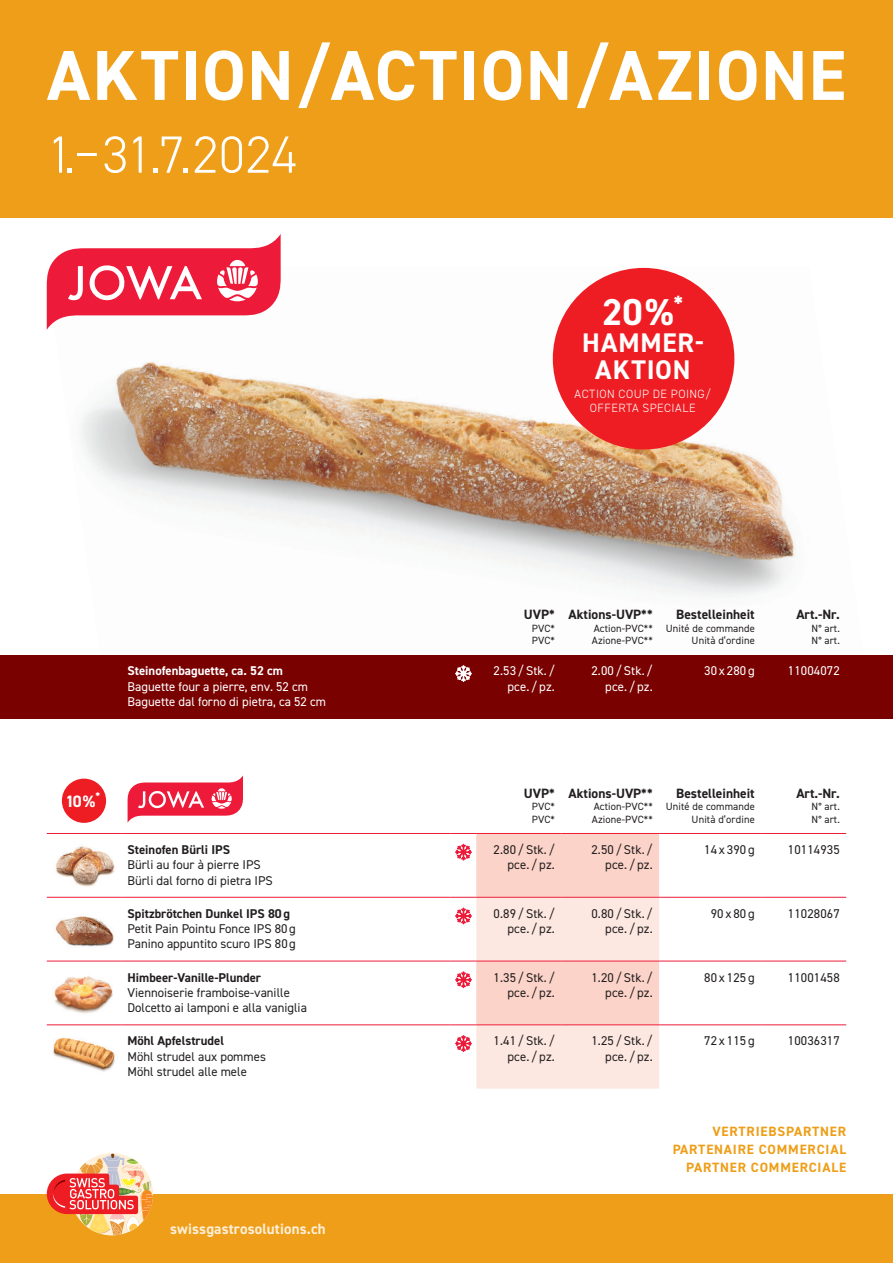
<style>
.page{position:relative;width:893px;height:1263px;background:#fff}
.page>*{position:absolute;margin:0;border:0;box-sizing:border-box;transform-origin:0 0}
.t1{font:700 70.8px "DIN2014";letter-spacing:.015em;color:#fff}
.t2{font:300 52.5px "DIN2014";letter-spacing:.005em;color:#fff}
.t3{font:700 37.5px "DIN2014";color:#fff}
.t4{font:700 27px/27.3px "DIN2014";letter-spacing:.035em;color:#fff;text-align:center}
.t5{font:700 16.5px "DIN2014";color:#fff}
.t6{font:700 15px "DIN2014";letter-spacing:.01em;color:#feefd8}
.t7{font:700 13.5px "DIN2014";color:#231f20}
.t8{font:700 13.5px/18px "DIN2014";letter-spacing:.06em;color:#ee9e18;text-align:right}
.t9{font:12.75px/15.3px "DIN2014";color:#231f20;text-align:right}
.t10{font:12.75px/15.3px "DIN2014";color:#fff;text-align:right}
.t11{font:700 12.75px "DIN2014";color:#231f20}
.t12{font:700 12.75px "DIN2014";color:#fff}
.t13{font:12.75px "DIN2014";letter-spacing:.08em;color:#231f20}
.t14{font:12.75px "DIN2014";letter-spacing:.08em;color:#fff}
.t15{font:300 12px/13.2px "DIN2014";letter-spacing:.04em;color:#fff;text-align:center}
.t16{font:10.5px/12.6px "DIN2014";letter-spacing:.01em;color:#231f20}
</style>
<div class="page">
<div style="left:0;top:1194px;width:893px;height:69px;background:#ee9e18"></div>
<div style="left:0;top:0;width:893px;height:218px;background:#ee9e18"></div>
<svg style="left:47px;top:1153px;width:106px;height:82px"></svg>
<img style="left:46px;top:267px;width:750px;height:331px">
<div style="left:0;top:655px;width:893px;height:64px;background:#790100"></div>
<svg style="left:455px;top:665px;width:17px;height:17px"></svg>
<svg style="left:121px;top:896px;width:725px;height:130px"></svg>
<hr style="left:659px;top:833px;width:102px;height:1px;background:#ed1e3a">
<hr style="left:761px;top:833px;width:85px;height:1px;background:#ed1e3a">
<hr style="left:659px;top:897px;width:102px;height:1px;background:#ed1e3a">
<hr style="left:761px;top:897px;width:85px;height:1px;background:#ed1e3a">
<hr style="left:659px;top:961px;width:102px;height:1px;background:#ed1e3a">
<hr style="left:761px;top:961px;width:85px;height:1px;background:#ed1e3a">
<hr style="left:659px;top:1024px;width:102px;height:1px;background:#ed1e3a">
<hr style="left:761px;top:1024px;width:85px;height:1px;background:#ed1e3a">
<hr style="left:47px;top:833px;width:74px;height:1px;background:#ed1e3a">
<hr style="left:121px;top:833px;width:330px;height:1px;background:#ed1e3a">
<hr style="left:47px;top:897px;width:74px;height:1px;background:#ed1e3a">
<hr style="left:121px;top:897px;width:330px;height:1px;background:#ed1e3a">
<hr style="left:47px;top:961px;width:74px;height:1px;background:#ed1e3a">
<hr style="left:121px;top:961px;width:330px;height:1px;background:#ed1e3a">
<hr style="left:47px;top:1024px;width:74px;height:1px;background:#ed1e3a">
<hr style="left:121px;top:1024px;width:330px;height:1px;background:#ed1e3a">
<div style="left:62px;top:779px;width:44px;height:44px;background:#ee1d23;border-radius:50%"></div>
<svg style="left:128px;top:775px;width:115px;height:47px"></svg>
<img style="left:56px;top:846px;width:59px;height:41px">
<img style="left:55px;top:916px;width:59px;height:31px">
<img style="left:54px;top:976px;width:59px;height:38px">
<img style="left:53px;top:1037px;width:62px;height:35px">
<svg style="left:451px;top:833px;width:208px;height:256px;background:#fcdcd5"></svg>
<div style="left:553px;top:268px;width:181px;height:181px;background:#ee1d23;border-radius:50%"></div>
<svg style="left:47px;top:234px;width:234px;height:96px"></svg>
<h1 class="t1" style="left:47px;top:28px;width:800px">AKTION/ACTION/AZIONE</h1>
<h2 class="t2" style="left:47px;top:123px;width:252px">1.–31.7.2024</h2>
<p class="t12" style="left:128px;top:662px;width:157px">Steinofenbaguette, ca. 52 cm</p>
<p class="t10" style="left:128px;top:678px;width:200px;text-align:left">Baguette four a pierre, env. 52 cm<br>Baguette dal forno di pietra, ca 52 cm</p>
<h3 class="t3" style="left:602px;top:287px;width:83px">20%<sup>*</sup></h3>
<h3 class="t4" style="left:582px;top:329px;width:123px">HAMMER-<br>AKTION</h3>
<p class="t15" style="left:575px;top:388px;width:138px">ACTION COUP DE POING/<br>OFFERTA SPECIALE</p>
<p class="t7" style="left:524px;top:605px;width:32px">UVP*</p>
<p class="t16" style="left:532px;top:621px;width:25px">PVC*<br>PVC*</p>
<p class="t7" style="left:569px;top:605px;width:86px">Aktions-UVP**</p>
<p class="t16" style="left:592px;top:621px;width:62px">Action-PVC**<br>Azione-PVC**</p>
<p class="t7" style="left:676px;top:605px;width:80px">Bestelleinheit</p>
<p class="t16" style="left:666px;top:621px;width:91px;text-align:right">Unité de commande<br>Unità d’ordine</p>
<p class="t7" style="left:796px;top:605px;width:45px">Art.-Nr.</p>
<p class="t16" style="left:811px;top:621px;width:30px">N° art.<br>N° art.</p>
<p class="t10" style="left:494px;top:663px;width:63px">2.53 / Stk. / pce. / pz.</p>
<p class="t10" style="left:591px;top:663px;width:63px">2.00 / Stk. / pce. / pz.</p>
<p class="t14" style="left:704px;top:663px;width:52px">30x280g</p>
<p class="t10" style="left:788px;top:663px;width:53px">11004072</p>
<p class="t5" style="left:66px;top:790px;width:36px">10%<sup>*</sup></p>
<p class="t7" style="left:524px;top:784px;width:32px">UVP*</p>
<p class="t16" style="left:532px;top:800px;width:25px">PVC*<br>PVC*</p>
<p class="t7" style="left:569px;top:784px;width:86px">Aktions-UVP**</p>
<p class="t16" style="left:592px;top:800px;width:62px">Action-PVC**<br>Azione-PVC**</p>
<p class="t7" style="left:676px;top:784px;width:80px">Bestelleinheit</p>
<p class="t16" style="left:666px;top:800px;width:91px;text-align:right">Unité de commande<br>Unità d’ordine</p>
<p class="t7" style="left:796px;top:784px;width:45px">Art.-Nr.</p>
<p class="t16" style="left:811px;top:800px;width:30px">N° art.<br>N° art.</p>
<p class="t11" style="left:128px;top:841px;width:104px">Steinofen Bürli IPS</p>
<p class="t9" style="left:128px;top:857px;width:147px;text-align:left">Bürli au four à pierre IPS<br>Bürli dal forno di pietra IPS</p>
<p class="t11" style="left:128px;top:905px;width:164px">Spitzbrötchen Dunkel IPS 80g</p>
<p class="t9" style="left:128px;top:921px;width:170px;text-align:left">Petit Pain Pointu Fonce IPS 80g<br>Panino appuntito scuro IPS 80g</p>
<p class="t11" style="left:128px;top:969px;width:135px">Himbeer-Vanille-Plunder</p>
<p class="t9" style="left:128px;top:985px;width:181px;text-align:left">Viennoiserie framboise-vanille<br>Dolcetto ai lamponi e alla vaniglia</p>
<p class="t11" style="left:128px;top:1032px;width:98px">Möhl Apfelstrudel</p>
<p class="t9" style="left:128px;top:1048px;width:140px;text-align:left">Möhl strudel aux pommes<br>Möhl strudel alle mele</p>
<p class="t6" style="left:170px;top:1219px;width:157px">swissgastrosolutions.ch</p>
<p class="t9" style="left:494px;top:842px;width:63px">2.80 / Stk. / pce. / pz.</p>
<p class="t9" style="left:591px;top:842px;width:63px">2.50 / Stk. / pce. / pz.</p>
<p class="t13" style="left:704px;top:842px;width:52px">14x390g</p>
<p class="t9" style="left:788px;top:842px;width:53px">10114935</p>
<p class="t9" style="left:494px;top:905px;width:63px">0.89 / Stk. / pce. / pz.</p>
<p class="t9" style="left:591px;top:905px;width:63px">0.80 / Stk. / pce. / pz.</p>
<p class="t9" style="left:711px;top:905px;width:46px">90x80g</p>
<p class="t9" style="left:788px;top:905px;width:53px">11028067</p>
<p class="t9" style="left:494px;top:969px;width:63px">1.35 / Stk. / pce. / pz.</p>
<p class="t9" style="left:591px;top:969px;width:63px">1.20 / Stk. / pce. / pz.</p>
<p class="t13" style="left:704px;top:969px;width:52px">80x125g</p>
<p class="t9" style="left:788px;top:969px;width:53px">11001458</p>
<p class="t9" style="left:494px;top:1033px;width:63px">1.41 / Stk. / pce. / pz.</p>
<p class="t9" style="left:591px;top:1033px;width:63px">1.25 / Stk. / pce. / pz.</p>
<p class="t13" style="left:704px;top:1033px;width:52px">72x115g</p>
<p class="t9" style="left:788px;top:1033px;width:53px">10036317</p>
<p class="t8" style="left:672px;top:1122px;width:175px">VERTRIEBSPARTNER<br>PARTENAIRE COMMERCIAL<br>PARTNER COMMERCIALE</p>
</div>
